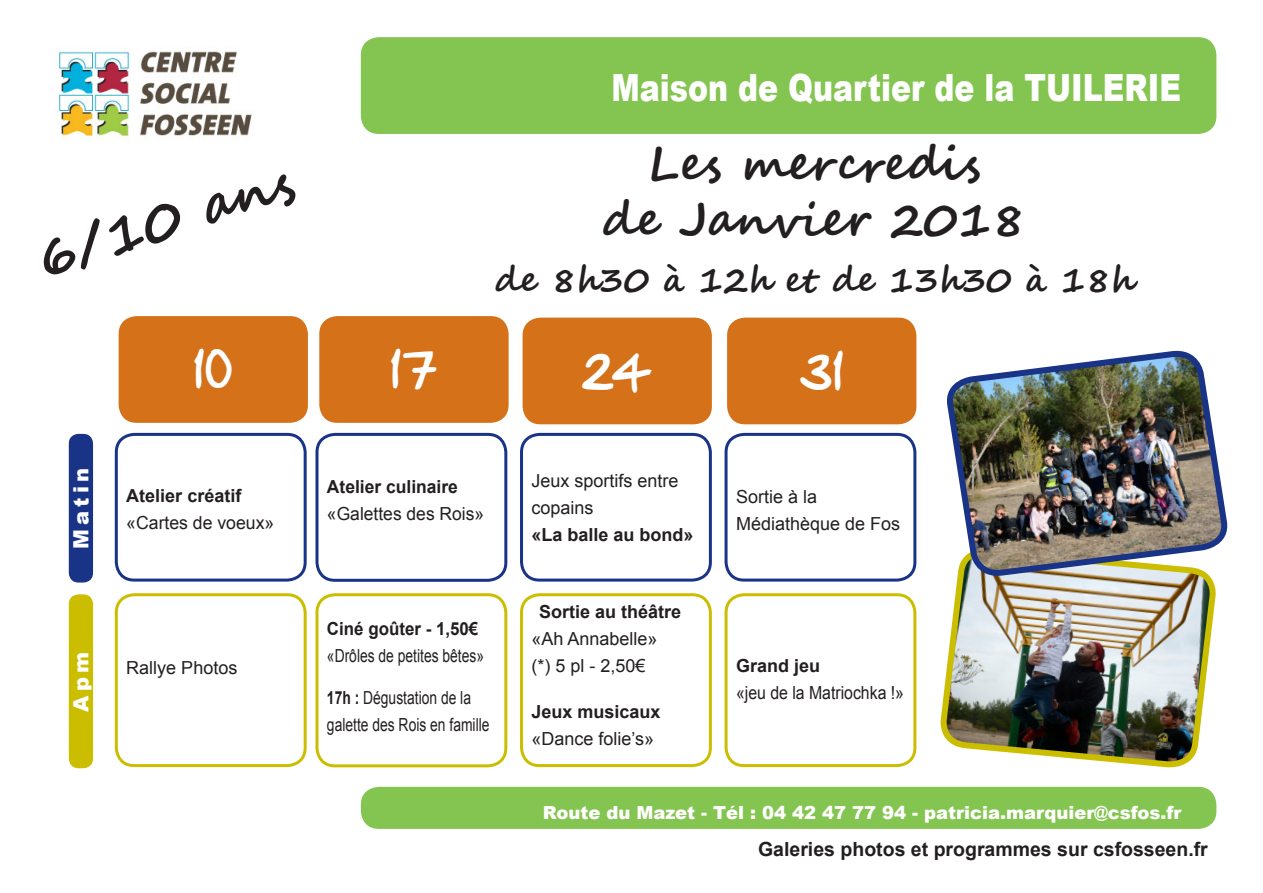
<style>
.page{position:relative;width:1263px;height:893px;background:#fff}
.page>*{position:absolute;margin:0;border:0;box-sizing:border-box;transform-origin:0 0}
.t1{font:700 54px "Segoe Script";color:#231f20}
.t2{font:700 46.5px "Segoe Script";color:#231f20}
.t3{font:45px "Hand Of Sean";color:#fff}
.t4{font:900 37.5px "Arial";color:#fff;scale:.8 1}
.t5{font:700 34.5px "Segoe Script";color:#231f20}
.t6{font:900 21px "Arial";letter-spacing:.2em;color:#fff}
.t7{font:700 19.5px "Arial";color:#231f20}
.t8{font:18px/27px "Arial";color:#231f20}
.t9{font:700 18px "Arial";color:#231f20}
.t10{font:18px/27px "Arial";color:#231f20;scale:.77 1}
.t11{font:900 18px "Arial";color:#fff}
.t12{font:18px "Arial";color:#231f20;scale:.88 1}
.t13{font:700 18px "Arial";color:#231f20;scale:.94 1}
.s1{font-weight:700}
</style>
<div class="page">
<div style="left:119px;top:316px;width:189px;height:107px;background:#d47119;border-radius:18px"></div>
<div style="left:115px;top:433px;width:192px;height:149px;border:3px solid #193487;border-radius:18px"></div>
<div style="left:115px;top:593px;width:192px;height:174px;border:3px solid #cbbe01;border-radius:18px"></div>
<div style="left:315px;top:433px;width:192px;height:149px;border:3px solid #193487;border-radius:18px"></div>
<div style="left:315px;top:593px;width:192px;height:174px;border:3px solid #cbbe01;border-radius:18px"></div>
<div style="left:520px;top:433px;width:192px;height:149px;border:3px solid #193487;border-radius:18px"></div>
<div style="left:724px;top:433px;width:192px;height:149px;border:3px solid #193487;border-radius:18px"></div>
<div style="left:520px;top:593px;width:192px;height:174px;border:3px solid #cbbe01;border-radius:18px"></div>
<div style="left:724px;top:593px;width:192px;height:174px;border:3px solid #cbbe01;border-radius:18px"></div>
<img style="left:937px;top:630px;width:280px;height:193px">
<div style="left:70px;top:435px;width:22px;height:147px;background:#193487;border-radius:9px"></div>
<div style="left:69px;top:434px;width:24px;height:149px;border:2px solid #193487;border-radius:9px"></div>
<div style="left:70px;top:595px;width:22px;height:172px;background:#cbbe01;border-radius:9px"></div>
<div style="left:69px;top:594px;width:24px;height:174px;border:2px solid #cbbe01;border-radius:9px"></div>
<div style="left:319px;top:316px;width:190px;height:107px;background:#d47119;border-radius:18px"></div>
<div style="left:523px;top:318px;width:189px;height:106px;background:#d47119;border-radius:18px"></div>
<div style="left:727px;top:318px;width:189px;height:106px;background:#d47119;border-radius:18px"></div>
<img style="left:59px;top:51px;width:193px;height:89px">
<div style="left:361px;top:37px;width:855px;height:97px;background:#83c550;border-radius:18px"></div>
<div style="left:361px;top:787px;width:855px;height:42px;background:#83c550;border-radius:18px"></div>
<img style="left:947px;top:351px;width:280px;height:279px">
<p class="t1" style="left:25px;top:217px;width:267px;rotate:-17deg">6/10 ans</p>
<p class="t3" style="left:193px;top:330px;width:41px">10</p>
<p class="t4" style="left:611px;top:60px;width:714px">Maison de Quartier de la TUILERIE</p>
<p class="t2" style="left:647px;top:126px;width:334px">Les mercredis</p>
<p class="t2" style="left:602px;top:182px;width:425px">de Janvier 2018</p>
<p class="t5" style="left:495px;top:252px;width:640px">de 8h30 à 12h et de 13h30 à 18h</p>
<p class="t3" style="left:390px;top:330px;width:49px">17</p>
<p class="t3" style="left:581px;top:331px;width:73px">24</p>
<p class="t3" style="left:799px;top:331px;width:46px">31</p>
<p class="t6" style="left:66px;top:549px;width:82px;rotate:-90deg">Matin</p>
<p class="t9" style="left:126px;top:484px;width:117px">Atelier créatif</p>
<p class="t8" style="left:126px;top:509px;width:150px">«Cartes de voeux»</p>
<p class="t6" style="left:66px;top:712px;width:62px;rotate:-90deg">Apm</p>
<p class="t8" style="left:126px;top:655px;width:113px">Rallye Photos</p>
<p class="t9" style="left:327px;top:475px;width:133px">Atelier culinaire</p>
<p class="t8" style="left:327px;top:500px;width:159px">«Galettes des Rois»</p>
<p class="t13" style="left:327px;top:617px;width:163px">Ciné goûter - 1,50€</p>
<p class="t10" style="left:327px;top:642px;width:206px">«Drôles de petites bêtes»</p>
<p class="t10" style="left:327px;top:684px;width:213px"><span class="s1">17h :</span> Dégustation de la galette des Rois en famille</p>
<p class="t8" style="left:531px;top:467px;width:149px">Jeux sportifs entre copains</p>
<p class="t9" style="left:531px;top:522px;width:164px">«La balle au bond»</p>
<p class="t9" style="left:539px;top:599px;width:144px">Sortie au théâtre</p>
<p class="t8" style="left:531px;top:625px;width:128px">«Ah Annabelle»</p>
<p class="t8" style="left:531px;top:652px;width:116px">(*) 5 pl - 2,50€</p>
<p class="t9" style="left:531px;top:700px;width:131px">Jeux musicaux</p>
<p class="t8" style="left:531px;top:726px;width:124px">«Dance folie’s»</p>
<p class="t8" style="left:736px;top:483px;width:83px">Sortie à la</p>
<p class="t8" style="left:736px;top:510px;width:166px">Médiathèque de Fos</p>
<p class="t9" style="left:736px;top:653px;width:86px">Grand jeu</p>
<p class="t12" style="left:736px;top:681px;width:192px">«jeu de la Matriochka !»</p>
<p class="t11" style="left:543px;top:799px;width:640px">Route du Mazet - Tél : 04 42 47 77 94 - patricia.marquier@csfos.fr</p>
<p class="t7" style="left:758px;top:836px;width:451px">Galeries photos et programmes sur csfosseen.fr</p>
</div>
